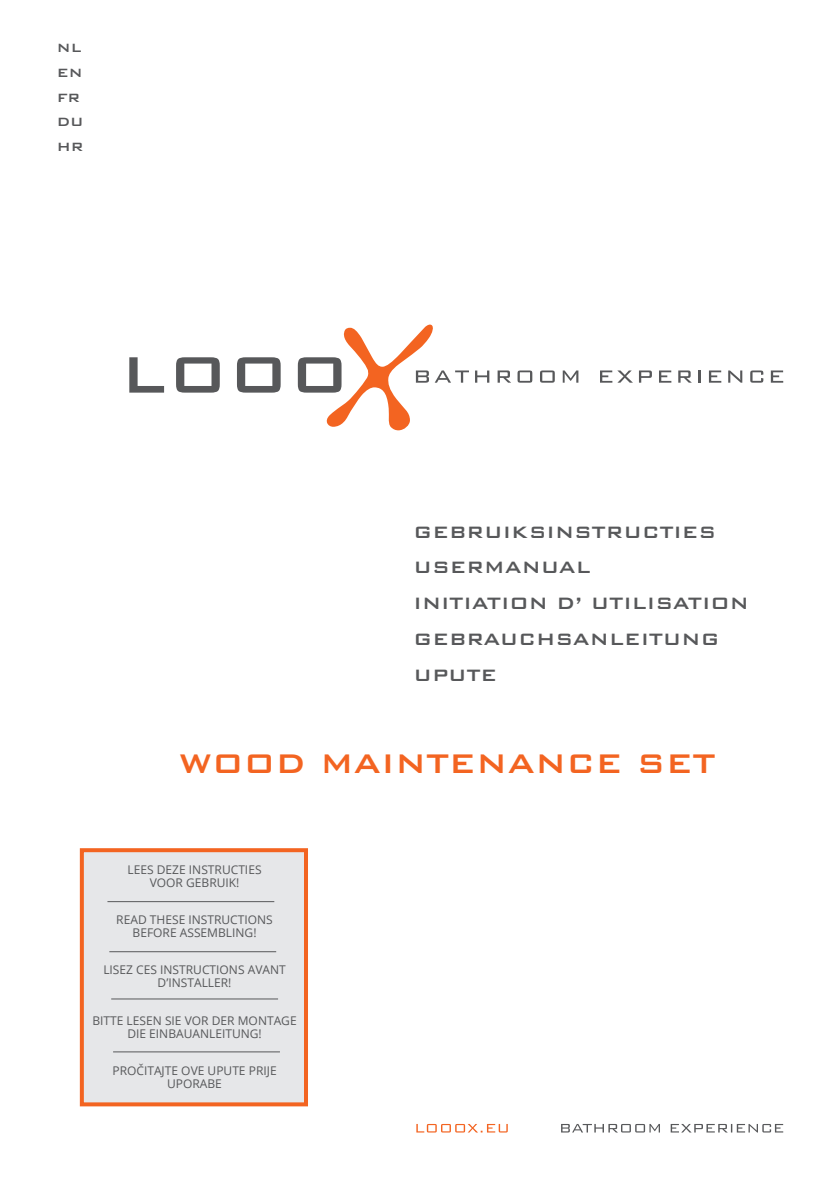
<style>
.page{position:relative;width:840px;height:1191px;background:#fff}
.page>*{position:absolute;margin:0;border:0;box-sizing:border-box;transform-origin:0 0}
.Product_titel{font:500 36px "Bank Gothic BT";color:#f36421}
.Cover_titel{font:500 22px "Bank Gothic BT";color:#57585a}
.t1{font:500 16px "Bank Gothic BT";color:#57585a}
.LETOP_cover_tekst{font:12px/13px "Open Sans";color:#57585a;text-align:center}
</style>
<div class="page">
<svg style="left:475px;top:370px;width:14px;height:13px"></svg>
<svg style="left:497px;top:370px;width:14px;height:13px"></svg>
<svg style="left:517px;top:370px;width:15px;height:13px"></svg>
<svg style="left:540px;top:370px;width:14px;height:13px"></svg>
<svg style="left:562px;top:370px;width:16px;height:13px"></svg>
<svg style="left:600px;top:370px;width:32px;height:13px"></svg>
<svg style="left:639px;top:370px;width:12px;height:13px"></svg>
<svg style="left:659px;top:370px;width:12px;height:13px"></svg>
<svg style="left:678px;top:370px;width:13px;height:13px"></svg>
<svg style="left:698px;top:370px;width:2px;height:13px"></svg>
<svg style="left:708px;top:370px;width:13px;height:13px"></svg>
<svg style="left:728px;top:370px;width:13px;height:13px"></svg>
<svg style="left:750px;top:370px;width:13px;height:13px"></svg>
<svg style="left:770px;top:370px;width:12px;height:13px"></svg>
<svg style="left:129px;top:357px;width:35px;height:35px"></svg>
<svg style="left:176px;top:357px;width:44px;height:35px"></svg>
<svg style="left:237px;top:357px;width:43px;height:35px"></svg>
<svg style="left:298px;top:324px;width:170px;height:106px"></svg>
<svg style="left:561px;top:1124px;width:221px;height:8px"></svg>
<svg style="left:416px;top:1124px;width:91px;height:8px"></svg>
<div style="left:80px;top:848px;width:228px;height:258px;background:#e6e7e9;border:4px solid #f36421"></div>
<hr style="left:107px;top:901px;width:167px;height:1px;background:#57585a">
<hr style="left:109px;top:951px;width:167px;height:1px;background:#57585a">
<hr style="left:111px;top:998px;width:167px;height:1px;background:#57585a">
<hr style="left:113px;top:1051px;width:167px;height:1px;background:#57585a">
<p class="t1" style="left:57px;top:39px;width:26px">NL</p>
<p class="t1" style="left:57px;top:64px;width:27px">EN</p>
<p class="t1" style="left:57px;top:89px;width:25px">FR</p>
<p class="t1" style="left:57px;top:113px;width:29px">DU</p>
<p class="t1" style="left:57px;top:138px;width:28px">HR</p>
<p class="Cover_titel" style="left:413px;top:520px;width:304px">GEBRUIKSINSTRUCTIES</p>
<p class="Cover_titel" style="left:413px;top:555px;width:179px">USERMANUAL</p>
<p class="Cover_titel" style="left:413px;top:591px;width:337px">INITIATION D’ UTILISATION</p>
<p class="Cover_titel" style="left:413px;top:627px;width:307px">GEBRAUCHSANLEITUNG</p>
<p class="Cover_titel" style="left:413px;top:662px;width:85px">UPUTE</p>
<p class="Product_titel" style="left:179px;top:744px;width:537px">WOOD MAINTENANCE SET</p>
<p class="LETOP_cover_tekst" style="left:127px;top:862px;width:135px">LEES DEZE INSTRUCTIES<br>VOOR GEBRUIK!</p>
<p class="LETOP_cover_tekst" style="left:116px;top:912px;width:158px">READ THESE INSTRUCTIONS<br>BEFORE ASSEMBLING!</p>
<p class="LETOP_cover_tekst" style="left:103px;top:963px;width:184px">LISEZ CES INSTRUCTIONS AVANT<br>D’INSTALLER!</p>
<p class="LETOP_cover_tekst" style="left:92px;top:1013px;width:206px">BITTE LESEN SIE VOR DER MONTAGE<br>DIE EINBAUANLEITUNG!</p>
<p class="LETOP_cover_tekst" style="left:112px;top:1063px;width:166px">PROČITAJTE OVE UPUTE PRIJE<br>UPORABE</p>
</div>
